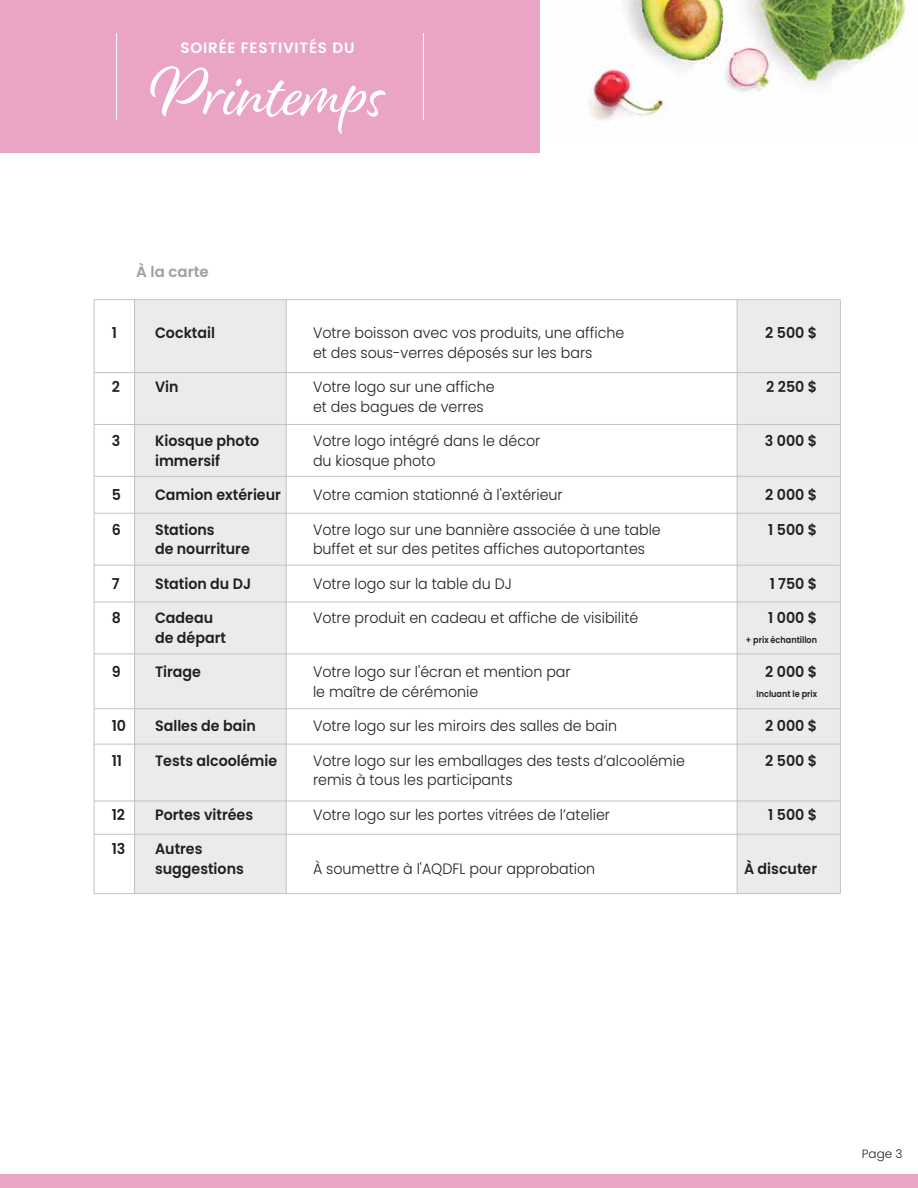
<style>
.page{position:relative;width:918px;height:1188px;background:#fff}
.page>*{position:absolute;margin:0;border:0;box-sizing:border-box;transform-origin:0 0}
.t1{font:72.45px "Alisha";color:#fff;scale:.92 1}
.t2{font:300 15px "Poppins";color:#231f20;scale:.95 1}
.t3{font:600 15px/19.5px "Poppins";color:#231f20;scale:.95 1}
.t4{font:600 15px "Poppins";letter-spacing:.055em;color:#fff}
.t5{font:600 15px "Poppins";color:#9d9fa2}
.t6{font:300 12px "Poppins";color:#231f20}
.t7{font:600 9px "Poppins";color:#231f20;scale:.9 1}
</style>
<div class="page">
<div style="left:135px;top:300px;width:151px;height:594px;background:#ebebec"></div>
<div style="left:737px;top:300px;width:103px;height:594px;background:#ebebec"></div>
<hr style="left:94px;top:299px;width:746px;height:1px;background:#c0c2c4">
<hr style="left:94px;top:372px;width:746px;height:1px;background:#c0c2c4">
<hr style="left:94px;top:424px;width:746px;height:1px;background:#c0c2c4">
<hr style="left:94px;top:476px;width:746px;height:1px;background:#c0c2c4">
<hr style="left:94px;top:513px;width:746px;height:1px;background:#c0c2c4">
<hr style="left:94px;top:565px;width:746px;height:1px;background:#c0c2c4">
<hr style="left:94px;top:602px;width:746px;height:1px;background:#c0c2c4">
<hr style="left:94px;top:653px;width:746px;height:1px;background:#c0c2c4">
<hr style="left:94px;top:708px;width:746px;height:1px;background:#c0c2c4">
<hr style="left:94px;top:744px;width:746px;height:1px;background:#c0c2c4">
<hr style="left:94px;top:801px;width:746px;height:1px;background:#c0c2c4">
<hr style="left:94px;top:834px;width:746px;height:1px;background:#c0c2c4">
<hr style="left:94px;top:893px;width:746px;height:1px;background:#c0c2c4">
<hr style="left:134px;top:300px;width:1px;height:594px;background:#c0c2c4">
<hr style="left:94px;top:300px;width:1px;height:594px;background:#c0c2c4">
<hr style="left:286px;top:300px;width:1px;height:594px;background:#c0c2c4">
<hr style="left:737px;top:300px;width:1px;height:594px;background:#c0c2c4">
<hr style="left:840px;top:300px;width:1px;height:594px;background:#c0c2c4">
<img style="left:588px;top:0;width:321px;height:120px">
<div style="left:0;top:0;width:540px;height:153px;background:#eaa4c6"></div>
<hr style="left:116px;top:33px;width:1px;height:87px;background:#fff">
<hr style="left:423px;top:33px;width:1px;height:87px;background:#fff">
<div style="left:0;top:1174px;width:918px;height:14px;background:#eaa4c6"></div>
<p class="t4" style="left:181px;top:39px;width:176px">SOIRÉE FESTIVITÉS DU</p>
<h1 class="t1" style="left:150px;top:49px;width:257px">Printemps</h1>
<p class="t5" style="left:136px;top:263px;width:74px">À la carte</p>
<p class="t3" style="left:112px;top:324px;width:7px">1</p>
<p class="t3" style="left:155px;top:324px;width:65px">Cocktail</p>
<p class="t2" style="left:313px;top:325px;width:329px">Votre boisson avec vos produits, une affiche</p>
<p class="t3" style="left:765px;top:324px;width:56px">2 500 $</p>
<p class="t2" style="left:313px;top:344px;width:296px">et des sous-verres déposés sur les bars</p>
<p class="t3" style="left:112px;top:378px;width:10px">2</p>
<p class="t3" style="left:155px;top:378px;width:26px">Vin</p>
<p class="t2" style="left:313px;top:379px;width:193px">Votre logo sur une affiche</p>
<p class="t3" style="left:766px;top:378px;width:55px">2 250 $</p>
<p class="t2" style="left:313px;top:398px;width:181px">et des bagues de verres</p>
<p class="t3" style="left:112px;top:432px;width:10px">3</p>
<p class="t3" style="left:155px;top:432px;width:111px">Kiosque photo</p>
<p class="t2" style="left:313px;top:433px;width:241px">Votre logo intégré dans le décor</p>
<p class="t3" style="left:765px;top:432px;width:57px">3 000 $</p>
<p class="t3" style="left:155px;top:451px;width:70px">immersif</p>
<p class="t2" style="left:313px;top:452px;width:130px">du kiosque photo</p>
<p class="t3" style="left:112px;top:486px;width:11px">5</p>
<p class="t3" style="left:155px;top:486px;width:134px">Camion extérieur</p>
<p class="t2" style="left:313px;top:487px;width:264px">Votre camion stationné à l'extérieur</p>
<p class="t3" style="left:765px;top:486px;width:56px">2 000 $</p>
<p class="t3" style="left:112px;top:520px;width:11px">6</p>
<p class="t3" style="left:155px;top:520px;width:64px">Stations</p>
<p class="t2" style="left:313px;top:521px;width:368px">Votre logo sur une bannière associée à une table</p>
<p class="t3" style="left:768px;top:520px;width:53px">1 500 $</p>
<p class="t3" style="left:155px;top:540px;width:101px">de nourriture</p>
<p class="t2" style="left:313px;top:541px;width:351px">buffet et sur des petites affiches autoportantes</p>
<p class="t3" style="left:112px;top:574px;width:10px">7</p>
<p class="t3" style="left:155px;top:574px;width:103px">Station du DJ</p>
<p class="t2" style="left:313px;top:575px;width:211px">Votre logo sur la table du DJ</p>
<p class="t3" style="left:770px;top:574px;width:51px">1 750 $</p>
<p class="t3" style="left:112px;top:609px;width:11px">8</p>
<p class="t3" style="left:155px;top:609px;width:63px">Cadeau</p>
<p class="t2" style="left:313px;top:610px;width:344px">Votre produit en cadeau et affiche de visibilité</p>
<p class="t3" style="left:768px;top:609px;width:53px">1 000 $</p>
<p class="t3" style="left:155px;top:628px;width:76px">de départ</p>
<p class="t7" style="left:746px;top:635px;width:81px">+ prix échantillon</p>
<p class="t3" style="left:112px;top:663px;width:11px">9</p>
<p class="t3" style="left:155px;top:663px;width:50px">Tirage</p>
<p class="t2" style="left:313px;top:664px;width:273px">Votre logo sur l'écran et mention par</p>
<p class="t3" style="left:765px;top:663px;width:56px">2 000 $</p>
<p class="t2" style="left:313px;top:683px;width:176px">le maître de cérémonie</p>
<p class="t7" style="left:757px;top:689px;width:69px">Incluant le prix</p>
<p class="t3" style="left:112px;top:717px;width:17px">10</p>
<p class="t3" style="left:155px;top:717px;width:108px">Salles de bain</p>
<p class="t2" style="left:313px;top:718px;width:322px">Votre logo sur les miroirs des salles de bain</p>
<p class="t3" style="left:765px;top:717px;width:56px">2 000 $</p>
<p class="t3" style="left:112px;top:751px;width:12px">11</p>
<p class="t3" style="left:155px;top:751px;width:130px">Tests alcoolémie</p>
<p class="t2" style="left:313px;top:752px;width:393px">Votre logo sur les emballages des tests d’alcoolémie</p>
<p class="t3" style="left:765px;top:751px;width:56px">2 500 $</p>
<p class="t2" style="left:313px;top:772px;width:212px">remis à tous les participants</p>
<p class="t3" style="left:112px;top:805px;width:16px">12</p>
<p class="t3" style="left:155px;top:805px;width:105px">Portes vitrées</p>
<p class="t2" style="left:313px;top:806px;width:314px">Votre logo sur les portes vitrées de l’atelier</p>
<p class="t3" style="left:768px;top:805px;width:53px">1 500 $</p>
<p class="t3" style="left:112px;top:840px;width:16px">13</p>
<p class="t3" style="left:155px;top:840px;width:95px">Autres suggestions</p>
<p class="t2" style="left:313px;top:860px;width:299px">À soumettre à l'AQDFL pour approbation</p>
<p class="t3" style="left:744px;top:859px;width:78px">À discuter</p>
<p class="t6" style="left:862px;top:1147px;width:42px">Page 3</p>
</div>
